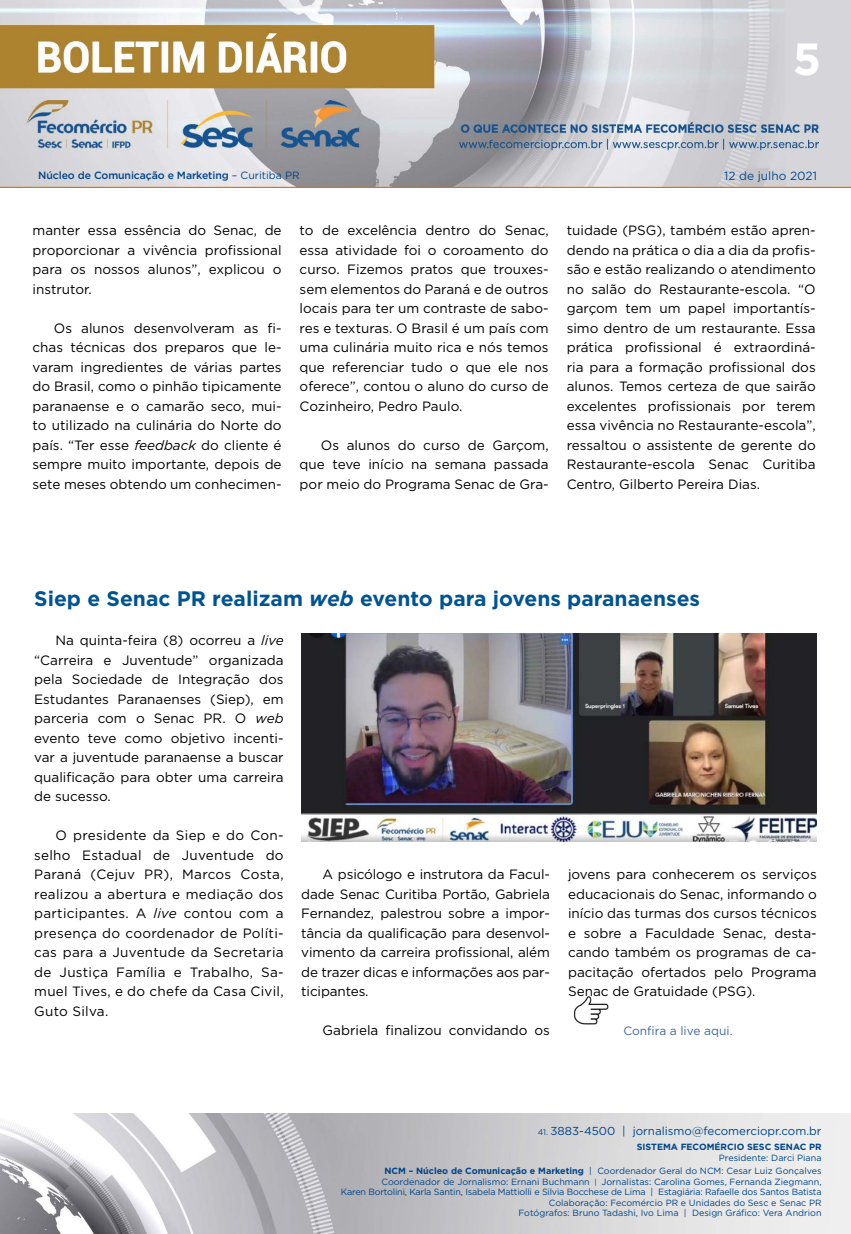
<style>
.page{position:relative;width:851px;height:1234px;background:#fff}
.page>*{position:absolute;margin:0;border:0;box-sizing:border-box;transform-origin:0 0}
.t1{font:700 45px "Gotham";color:#fff}
.t2{font:700 21px "Gotham";color:#005493}
.t3{font:13.5px/19.5px "Gotham";color:#000;text-align:justify}
.t4{font:12px "Gotham";color:#3f68a5}
.t5{font:11.85px "Gotham";color:#004a93}
.t6{font:11.55px "Gotham";color:#004587}
.t7{font:500 10.5px "Gotham";letter-spacing:-.01em;color:#004587}
.t8{font:9px/10.5px "Gotham";color:#004587;text-align:right}
.t9{font:700 9px "Gotham";color:#004587}
.s1{font-weight:400}
.s2{font-style:italic}
.s3{font-size:8.25px}
.s4{font-weight:700}
.s5{font-size:7.65px}
</style>
<div class="page">
<img style="left:0;top:0;width:850px;height:188px">
<img style="left:0;top:1113px;width:850px;height:120px">
<img style="left:573px;top:996px;width:35px;height:27px">
<img style="left:301px;top:633px;width:515px;height:208px">
<h1 class="t1" style="left:792px;top:29px;width:30px">5</h1>
<p class="t7" style="left:38px;top:168px;width:263px">Núcleo de Comunicação e Marketing <span class="s1">– Curitiba PR</span></p>
<p class="t5" style="left:724px;top:168px;width:94px">12 de julho 2021</p>
<p class="t3" style="left:33px;top:220px;width:250px">manter essa essência do Senac, de proporcionar a vivência profissional para os nossos alunos”, explicou o instrutor.</p>
<p class="t3" style="left:33px;top:318px;width:250px;text-indent:21px">Os alunos desenvolveram as fi&shy;chas técnicas dos preparos que le&shy;varam ingredientes de várias partes do Brasil, como o pinhão tipicamente paranaense e o camarão seco, mui&shy;to utilizado na culinária do Norte do país. “Ter esse <span class="s2">feedback</span> do cliente é sempre muito importante, depois de sete meses obtendo um conhecimen-</p>
<p class="t3" style="left:299px;top:220px;width:250px">to de excelência dentro do Senac, essa atividade foi o coroamento do curso. Fizemos pratos que trouxes&shy;sem elementos do Paraná e de outros locais para ter um contraste de sabo&shy;res e texturas. O Brasil é um país com uma culinária muito rica e nós temos que referenciar tudo o que ele nos oferece”, contou o aluno do curso de Cozinheiro, Pedro Paulo.</p>
<p class="t3" style="left:299px;top:435px;width:250px;text-indent:21px">Os alunos do curso de Garçom, que teve início na semana passada por meio do Programa Senac de Gra-</p>
<p class="t3" style="left:566px;top:220px;width:250px">tuidade (PSG), também estão apren&shy;dendo na prática o dia a dia da profis&shy;são e estão realizando o atendimento no salão do Restaurante-escola. “O garçom tem um papel importantís&shy;simo dentro de um restaurante. Essa prática profissional é extraordiná&shy;ria para a formação profissional dos alunos. Temos certeza de que sairão excelentes profissionais por terem essa vivência no Restaurante-escola”, ressaltou o assistente de gerente do Restaurante-escola Senac Curitiba Centro, Gilberto Pereira Dias.</p>
<h2 class="t2" style="left:34px;top:584px;width:667px">Siep e Senac PR realizam <span class="s2">web</span> evento para jovens paranaenses</h2>
<p class="t3" style="left:34px;top:630px;width:251px;text-indent:21px">Na quinta-feira (8) ocorreu a <span class="s2">live </span>“Carreira e Juventude” organizada pela Sociedade de Integração dos Estudantes Paranaenses (Siep), em parceria com o Senac PR. O <span class="s2">web </span>evento teve como objetivo incenti&shy;var a juventude paranaense a buscar qualificação para obter uma carreira de sucesso.</p>
<p class="t3" style="left:34px;top:825px;width:251px;text-indent:21px">O presidente da Siep e do Con&shy;selho Estadual de Juventude do Paraná (Cejuv PR), Marcos Costa, realizou a abertura e mediação dos participantes. A <span class="s2">live</span> contou com a presença do coordenador de Políti&shy;cas para a Juventude da Secretaria de Justiça Família e Trabalho, Sa&shy;muel Tives, e do chefe da Casa Civil, Guto Silva.</p>
<p class="t3" style="left:301px;top:864px;width:250px;text-indent:21px">A psicólogo e instrutora da Facul&shy;dade Senac Curitiba Portão, Gabriela Fernandez, palestrou sobre a impor&shy;tância da qualificação para desenvol&shy;vimento da carreira profissional, além de trazer dicas e informações aos par&shy;ticipantes.</p>
<p class="t3" style="left:322px;top:1020px;width:229px">Gabriela finalizou convidando os</p>
<p class="t3" style="left:568px;top:864px;width:250px">jovens para conhecerem os serviços educacionais do Senac, informando o início das turmas dos cursos técnicos e sobre a Faculdade Senac, desta&shy;cando também os programas de ca&shy;pacitação ofertados pelo Programa Senac de Gratuidade (PSG).</p>
<p class="t4" style="left:623px;top:1023px;width:111px">Confira a live aqui.</p>
<p class="t6" style="left:537px;top:1123px;width:285px"><span class="s3">41.</span> 3883-4500 | jornalismo@fecomerciopr.com.br</p>
<p class="t9" style="left:636px;top:1140px;width:186px">SISTEMA FECOMÉRCIO SESC SENAC PR</p>
<p class="t8" style="left:384px;top:1150px;width:438px;line-height:13.5px">Presidente: Darci Piana<br><span class="s4">NCM – Núcleo de Comunicação e Marketing</span> | Coordenador Geral do NCM: Cesar Luiz Gonçalves</p>
<p class="t8" style="left:341px;top:1175px;width:482px">Coordenador de Jornalismo: Ernani Buchmann <span class="s5">|</span> Jornalistas: Carolina Gomes, Fernanda Ziegmann,<br>Karen Bortolini, Karla Santin, Isabela Mattiolli e Silvia Bocchese de Lima | Estagiária: Rafaelle dos Santos Batista Colaboração: Fecomércio PR e Unidades do Sesc e Senac PR<br>Fotógrafos: Bruno Tadashi, Ivo Lima | Design Gráfico: Vera Andrion</p>
</div>
